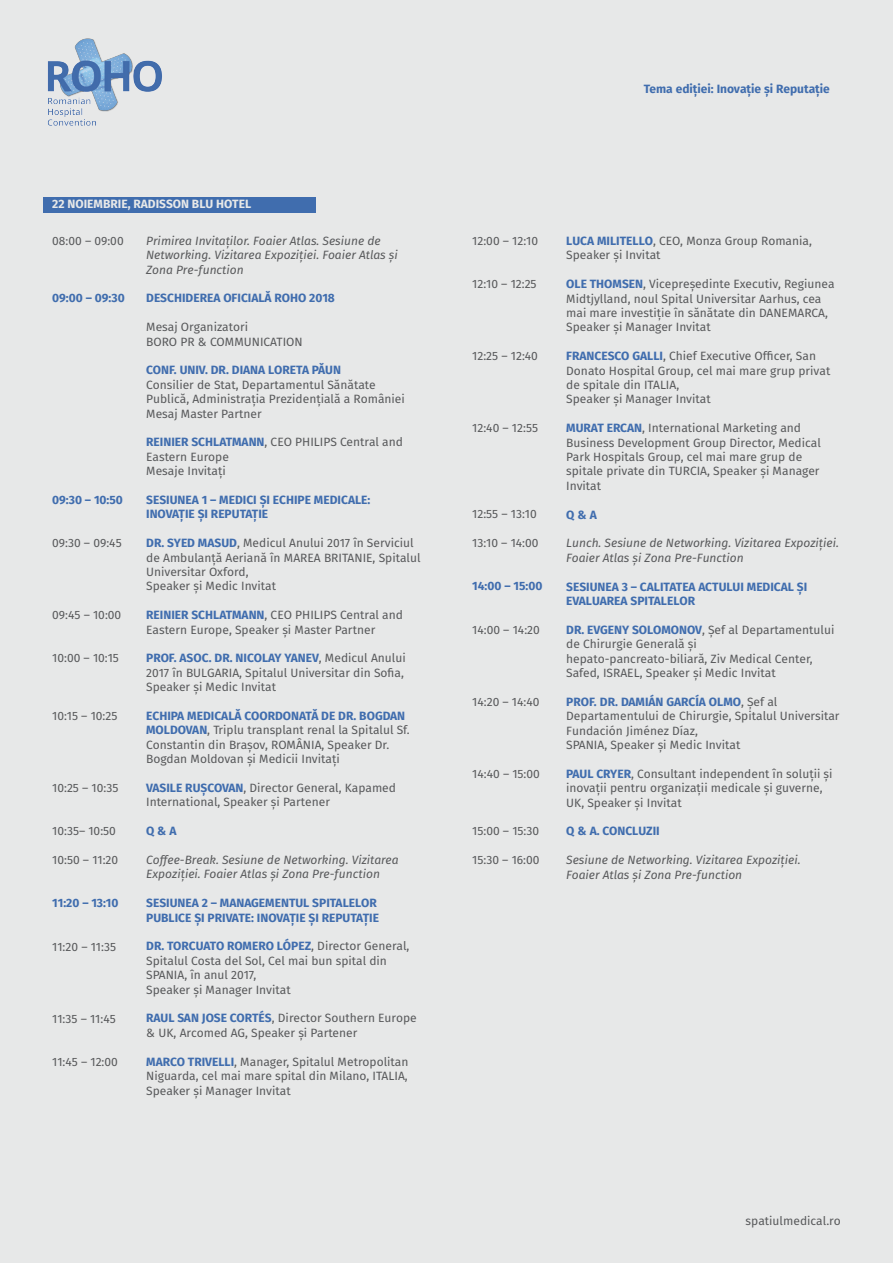
<style>
.page{position:relative;width:893px;height:1263px;background:#e7e8e8}
.page>*{position:absolute;margin:0;border:0;box-sizing:border-box;transform-origin:0 0}
.t1{font:12px/14.4px "Fira Sans";color:#58595b}
.t2{font:italic 12px/14.4px "Fira Sans";color:#58595b}
.t3{font:700 12px/14.4px "Fira Sans";color:#406dae}
.t4{font:700 12px "Fira Sans";color:#e7e8e8}
.s1{font-weight:700;color:#406dae}
</style>
<div class="page">
<div style="left:44px;top:198px;width:271px;height:15px;background:#406dae"></div>
<img style="left:47px;top:38px;width:115px;height:88px">
<p class="t4" style="left:52px;top:194px;width:200px">22 NOIEMBRIE, RADISSON BLU HOTEL</p>
<p class="t1" style="left:52px;top:233px;width:73px">08:00 – 09:00</p>
<p class="t3" style="left:52px;top:290px;width:74px">09:00 – 09:30</p>
<p class="t3" style="left:52px;top:492px;width:72px">09:30 – 10:50</p>
<p class="t1" style="left:52px;top:535px;width:71px">09:30 – 09:45</p>
<p class="t1" style="left:52px;top:607px;width:71px">09:45 – 10:00</p>
<p class="t1" style="left:52px;top:651px;width:68px">10:00 – 10:15</p>
<p class="t1" style="left:52px;top:708px;width:67px">10:15 – 10:25</p>
<p class="t1" style="left:52px;top:780px;width:68px">10:25 – 10:35</p>
<p class="t1" style="left:52px;top:823px;width:65px">10:35– 10:50</p>
<p class="t1" style="left:52px;top:852px;width:67px">10:50 – 11:20</p>
<p class="t3" style="left:52px;top:895px;width:68px">11:20 – 13:10</p>
<p class="t1" style="left:52px;top:939px;width:65px">11:20 – 11:35</p>
<p class="t1" style="left:52px;top:1011px;width:65px">11:35 – 11:45</p>
<p class="t1" style="left:52px;top:1054px;width:67px">11:45 – 12:00</p>
<p class="t2" style="left:146px;top:233px;width:253px">Primirea Invitaților. Foaier Atlas. Sesiune de<br>Networking. Vizitarea Expoziției. Foaier Atlas și<br>Zona Pre-function</p>
<p class="t3" style="left:146px;top:290px;width:190px">DESCHIDEREA OFICIALĂ ROHO 2018</p>
<p class="t1" style="left:146px;top:319px;width:158px">Mesaj Organizatori<br>BORO PR &amp; COMMUNICATION</p>
<p class="t3" style="left:146px;top:362px;width:196px">CONF. UNIV. DR. DIANA LORETA PĂUN</p>
<p class="t1" style="left:146px;top:377px;width:260px">Consilier de Stat, Departamentul Sănătate<br>Publică, Administrația Prezidențială a României<br>Mesaj Master Partner</p>
<p class="t1" style="left:146px;top:435px;width:258px"><span class="s1">REINIER SCHLATMANN</span>, CEO PHILIPS Central and<br>Eastern Europe<br>Mesaje Invitați</p>
<p class="t3" style="left:146px;top:492px;width:226px">SESIUNEA 1 – MEDICI ȘI ECHIPE MEDICALE:<br>INOVAȚIE ȘI REPUTAȚIE</p>
<p class="t1" style="left:146px;top:535px;width:276px"><span class="s1">DR. SYED MASUD</span>, Medicul Anului 2017 în Serviciul de Ambulanță Aeriană în MAREA BRITANIE, Spitalul Universitar Oxford,<br>Speaker și Medic Invitat</p>
<p class="t1" style="left:146px;top:607px;width:258px"><span class="s1">REINIER SCHLATMANN</span>, CEO PHILIPS Central and<br>Eastern Europe, Speaker și Master Partner</p>
<p class="t1" style="left:146px;top:651px;width:261px"><span class="s1">PROF. ASOC. DR. NICOLAY YANEV</span>, Medicul Anului<br>2017 în BULGARIA, Spitalul Universitar din Sofia,<br>Speaker și Medic Invitat</p>
<p class="t1" style="left:146px;top:708px;width:265px"><span class="s1">ECHIPA MEDICALĂ COORDONATĂ DE DR. BOGDAN MOLDOVAN</span>, Triplu transplant renal la Spitalul Sf.<br>Constantin din Brașov, ROMÂNIA, Speaker Dr.<br>Bogdan Moldovan și Medicii Invitați</p>
<p class="t1" style="left:146px;top:780px;width:251px"><span class="s1">VASILE RUȘCOVAN</span>, Director General, Kapamed<br>International, Speaker și Partener</p>
<p class="t3" style="left:146px;top:823px;width:32px">Q &amp; A</p>
<p class="t2" style="left:146px;top:852px;width:254px">Coffee-Break. Sesiune de Networking. Vizitarea<br>Expoziției. Foaier Atlas și Zona Pre-function</p>
<p class="t3" style="left:146px;top:895px;width:234px">SESIUNEA 2 – MANAGEMENTUL SPITALELOR<br>PUBLICE ȘI PRIVATE: INOVAȚIE ȘI REPUTAȚIE</p>
<p class="t1" style="left:146px;top:939px;width:265px"><span class="s1">DR. TORCUATO ROMERO LÓPEZ</span>, Director General, Spitalul Costa del Sol, Cel mai bun spital din SPANIA, în anul 2017,<br>Speaker și Manager Invitat</p>
<p class="t1" style="left:146px;top:1011px;width:272px"><span class="s1">RAUL SAN JOSE CORTÉS</span>, Director Southern Europe &amp; UK, Arcomed AG, Speaker și Partener</p>
<p class="t1" style="left:146px;top:1054px;width:264px;text-align:justify"><span class="s1">MARCO TRIVELLI</span>, Manager, Spitalul Metropolitan Niguarda, cel mai mare spital din Milano, ITALIA, Speaker și Manager Invitat</p>
<p class="t3" style="left:644px;top:81px;width:187px">Tema ediției: Inovație și Reputație</p>
<p class="t1" style="left:472px;top:233px;width:67px">12:00 – 12:10</p>
<p class="t1" style="left:472px;top:276px;width:66px">12:10 – 12:25</p>
<p class="t1" style="left:472px;top:348px;width:67px">12:25 – 12:40</p>
<p class="t1" style="left:472px;top:420px;width:67px">12:40 – 12:55</p>
<p class="t1" style="left:472px;top:507px;width:66px">12:55 – 13:10</p>
<p class="t1" style="left:472px;top:535px;width:68px">13:10 – 14:00</p>
<p class="t3" style="left:472px;top:578px;width:72px">14:00 – 15:00</p>
<p class="t1" style="left:472px;top:622px;width:69px">14:00 – 14:20</p>
<p class="t1" style="left:472px;top:694px;width:69px">14:20 – 14:40</p>
<p class="t1" style="left:472px;top:766px;width:69px">14:40 – 15:00</p>
<p class="t1" style="left:472px;top:823px;width:68px">15:00 – 15:30</p>
<p class="t1" style="left:472px;top:852px;width:69px">15:30 – 16:00</p>
<p class="t1" style="left:566px;top:233px;width:247px"><span class="s1">LUCA MILITELLO</span>, CEO, Monza Group Romania,<br>Speaker și Invitat</p>
<p class="t1" style="left:566px;top:276px;width:270px"><span class="s1">OLE THOMSEN</span>, Vicepreședinte Executiv, Regiunea Midtjylland, noul Spital Universitar Aarhus, cea mai mare investiție în sănătate din DANEMARCA, Speaker și Manager Invitat</p>
<p class="t1" style="left:566px;top:348px;width:266px"><span class="s1">FRANCESCO GALLI</span>, Chief Executive Officer, San Donato Hospital Group, cel mai mare grup privat de spitale din ITALIA,<br>Speaker și Manager Invitat</p>
<p class="t1" style="left:566px;top:420px;width:256px"><span class="s1">MURAT ERCAN</span>, International Marketing and Business Development Group Director, Medical Park Hospitals Group, cel mai mare grup de spitale private din TURCIA, Speaker și Manager Invitat</p>
<p class="t3" style="left:566px;top:506px;width:32px">Q &amp; A</p>
<p class="t2" style="left:566px;top:536px;width:274px">Lunch. Sesiune de Networking. Vizitarea Expoziției.<br>Foaier Atlas și Zona Pre-Function</p>
<p class="t3" style="left:566px;top:578px;width:243px">SESIUNEA 3 – CALITATEA ACTULUI MEDICAL ȘI<br>EVALUAREA SPITALELOR</p>
<p class="t1" style="left:566px;top:622px;width:270px"><span class="s1">DR. EVGENY SOLOMONOV</span>, Șef al Departamentului de Chirurgie Generală și hepato-pancreato-biliară, Ziv Medical Center, Safed, ISRAEL, Speaker și Medic Invitat</p>
<p class="t1" style="left:566px;top:694px;width:275px"><span class="s1">PROF. DR. DAMIÁN GARCÍA OLMO</span>, Șef al Departamentului de Chirurgie, Spitalul Universitar Fundación Jiménez Díaz,<br>SPANIA, Speaker și Medic Invitat</p>
<p class="t1" style="left:566px;top:766px;width:268px"><span class="s1">PAUL CRYER</span>, Consultant independent în soluții și inovații pentru organizații medicale și guverne,<br>UK, Speaker și Invitat</p>
<p class="t3" style="left:566px;top:823px;width:95px">Q &amp; A. CONCLUZII</p>
<p class="t2" style="left:566px;top:852px;width:236px">Sesiune de Networking. Vizitarea Expoziției.<br>Foaier Atlas și Zona Pre-function</p>
<p class="t1" style="left:746px;top:1213px;width:97px">spatiulmedical.ro</p>
</div>
